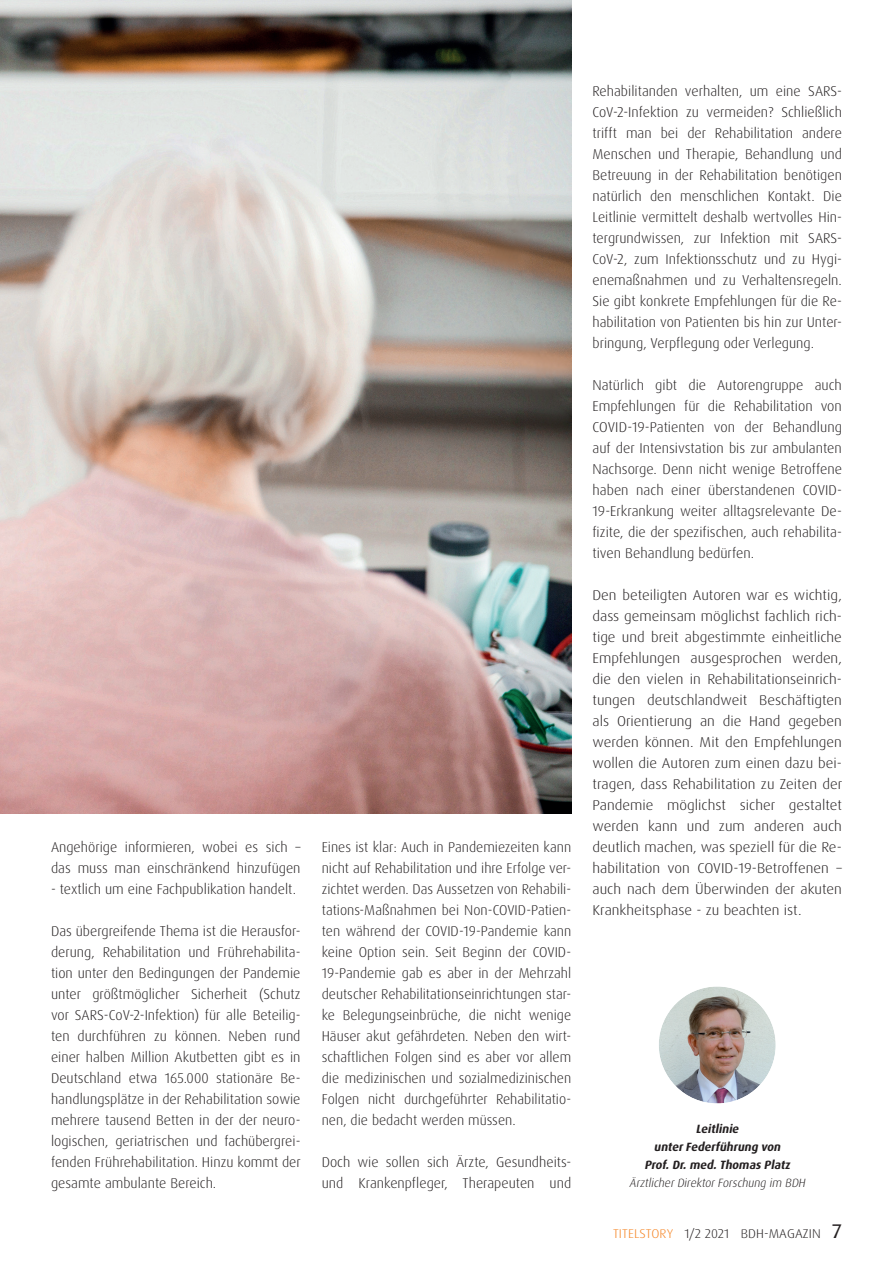
<style>
.page{position:relative;width:893px;height:1263px;background:#fff}
.page>*{position:absolute;margin:0;border:0;box-sizing:border-box;transform-origin:0 0}
.t1{font:300 14.25px/21px "Dax OT";color:#231f20;text-align:justify}
.t2{font:300 14.25px/21px "Dax OT";color:#231f20;text-align:justify;scale:1.06 1}
.t3{font:300 12.75px "Dax OT";letter-spacing:.01em;color:#231f20;scale:1.06 1}
.t4{font:italic 700 12px/18px "Dax OT";color:#231f20;text-align:center}
.t5{font:italic 300 12px "Dax OT";color:#231f20}
.s1{color:#f58220}
.s2{font-weight:400;font-size:19.8px}
</style>
<div class="page">
<img style="left:0;top:0;width:571px;height:814px">
<img style="left:659px;top:986px;width:117px;height:117px;border-radius:58px">
<div style="left:656px;top:984px;width:122px;height:122px;border:3px solid #fff;border-radius:50%"></div>
<p class="t1" style="left:51px;top:837px;width:251px">Angehörige informieren, wobei es sich – das muss man einschränkend hinzufügen</p>
<p class="t1" style="left:51px;top:879px;width:247px">- textlich um eine Fachpublikation handelt.</p>
<p class="t1" style="left:51px;top:921px;width:251px">Das übergreifende Thema ist die Herausfor&shy;derung, Rehabilitation und Frührehabilita&shy;tion unter den Bedingungen der Pandemie unter größtmöglicher Sicherheit (Schutz vor SARS-CoV-2-Infektion) für alle Beteilig&shy;ten durchführen zu können. Neben rund einer halben Million Akutbetten gibt es in Deutschland etwa 165.000 stationäre Be&shy;handlungsplätze in der Rehabilitation sowie mehrere tausend Betten in der der neuro&shy;logischen, geriatrischen und fachübergrei&shy;fenden Frührehabilitation. Hinzu kommt der gesamte ambulante Bereich.</p>
<p class="t1" style="left:322px;top:837px;width:251px">Eines ist klar: Auch in Pandemiezeiten kann nicht auf Rehabilitation und ihre Erfolge ver&shy;zichtet werden. Das Aussetzen von Rehabili&shy;tations-Maßnahmen bei Non-COVID-Patien&shy;ten während der COVID-19-Pandemie kann keine Option sein. Seit Beginn der COVID-19-Pandemie gab es aber in der Mehrzahl deutscher Rehabilitationseinrichtungen star&shy;ke Belegungseinbrüche, die nicht wenige Häuser akut gefährdeten. Neben den wirt&shy;schaftlichen Folgen sind es aber vor allem die medizinischen und sozialmedizinischen Folgen nicht durchgeführter Rehabilitatio&shy;nen, die bedacht werden müssen.</p>
<p class="t1" style="left:322px;top:1152px;width:251px">Doch wie sollen sich Ärzte, Gesundheits&shy;und Krankenpfleger, Therapeuten und</p>
<p class="t1" style="left:592px;top:81px;width:251px">Rehabilitanden verhalten, um eine SARS-CoV-2-Infektion zu vermeiden? Schließlich trifft man bei der Rehabilitation andere Menschen und Therapie, Behandlung und Betreuung in der Rehabilitation benötigen natürlich den menschlichen Kontakt. Die Leitlinie vermittelt deshalb wertvolles Hin&shy;tergrundwissen, zur Infektion mit SARS-CoV-2, zum Infektionsschutz und zu Hygi&shy;enemaßnahmen und zu Verhaltensregeln.<br>Sie gibt konkrete Empfehlungen für die Re&shy;habilitation von Patienten bis hin zur Unter&shy;bringung, Verpflegung oder Verlegung.</p>
<p class="t1" style="left:592px;top:375px;width:251px">Natürlich gibt die Autorengruppe auch Empfehlungen für die Rehabilitation von COVID-19-Patienten von der Behandlung auf der Intensivstation bis zur ambulanten Nachsorge. Denn nicht wenige Betroffene haben nach einer überstandenen COVID-19-Erkrankung weiter alltagsrelevante De&shy;fizite, die der spezifischen, auch rehabilita&shy;tiven Behandlung bedürfen.</p>
<p class="t2" style="left:592px;top:585px;width:237px">Den beteiligten Autoren war es wichtig, dass gemeinsam möglichst fachlich rich&shy;tige und breit abgestimmte einheitliche Empfehlungen ausgesprochen werden, die den vielen in Rehabilitationseinrich&shy;tungen deutschlandweit Beschäftigten als Orientierung an die Hand gegeben werden können. Mit den Empfehlungen wollen die Autoren zum einen dazu bei&shy;tragen, dass Rehabilitation zu Zeiten der Pandemie möglichst sicher gestaltet werden kann und zum anderen auch deutlich machen, was speziell für die Re&shy;habilitation von COVID-19-Betroffenen – auch nach dem Überwinden der akuten Krankheitsphase - zu beachten ist.</p>
<p class="t4" style="left:644px;top:1120px;width:150px">Leitlinie unterFederführung von<br>Prof.Dr.med.Thomas Platz</p>
<p class="t5" style="left:629px;top:1175px;width:180px">ÄrztlicherDirektorForschung im BDH</p>
<p class="t3" style="left:613px;top:1225px;width:217px"><span class="s1">TITELSTORY</span> 1/2 2021 BDH-MAGAZIN <span class="s2">7</span></p>
</div>
